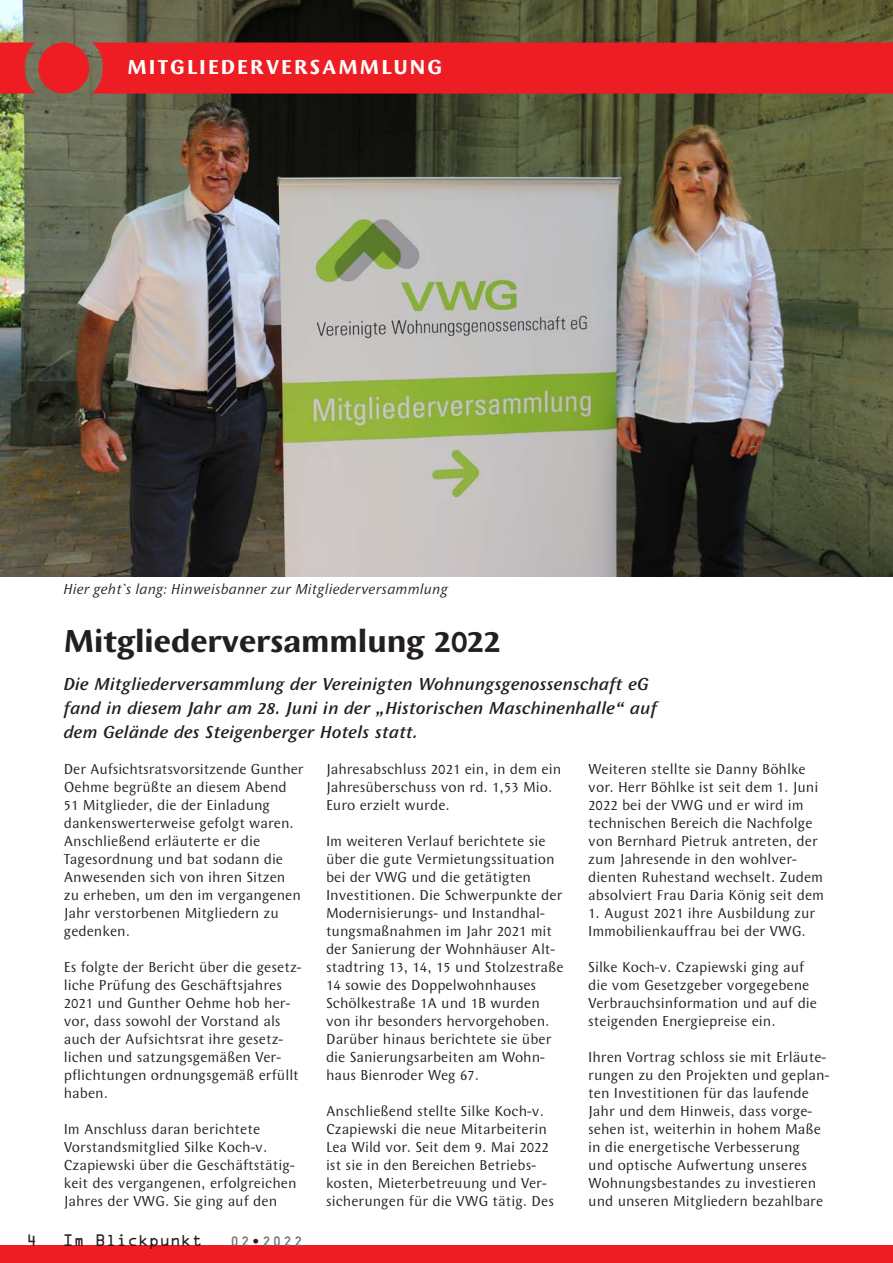
<style>
.page{position:relative;width:893px;height:1263px;background:#fff}
.page>*{position:absolute;margin:0;border:0;box-sizing:border-box;transform-origin:0 0}
.t1{font:700 33px "Wunderlich";color:#231f20}
.t2{font:700 21px "Wunderlich";letter-spacing:.1em;color:#fff}
.t3{font:italic 500 18px/24px "Wunderlich";color:#231f20}
.t4{font:15px/18px "Wunderlich";color:#231f20}
.t5{font:italic 15px "Wunderlich";color:#231f20}
.t6{font:15px "OCRA Alternate";letter-spacing:-.005em;color:#231f20}
.t7{font:13.5px "DIN Mittelschrift";letter-spacing:.3em;color:#6c6d70}
.s1{color:#231f20}
</style>
<div class="page">
<img style="left:0;top:0;width:893px;height:576px">
<div style="left:0;top:1246px;width:893px;height:17px;background:#ee1d23"></div>
<div style="left:91px;top:43px;width:802px;height:51px;background:#ee1d23"></div>
<div style="left:38px;top:43px;width:51px;height:51px;background:#ee1d23;border-radius:50%"></div>
<svg style="left:0;top:43px;width:36px;height:51px;background:#d03130"></svg>
<h2 class="t2" style="left:128px;top:55px;width:316px">MITGLIEDERVERSAMMLUNG</h2>
<p class="t5" style="left:64px;top:581px;width:386px">Hier geht`s lang: Hinweisbanner zur Mitgliederversammlung</p>
<h1 class="t1" style="left:64px;top:622px;width:438px">Mitgliederversammlung 2022</h1>
<p class="t3" style="left:64px;top:673px;width:595px">Die Mitgliederversammlung der Vereinigten Wohnungsgenossenschaft eG fand in diesem Jahr am 28. Juni in der „Historischen Maschinenhalle“ auf dem Gelände des Steigenberger Hotels statt.</p>
<p class="t4" style="left:64px;top:760px;width:241px">Der Aufsichtsratsvorsitzende Gunther<br>Oehme begrüßte an diesem Abend<br>51 Mitglieder, die der Einladung dankenswerterweise gefolgt waren.<br>Anschließend erläuterte er die<br>Tagesordnung und bat sodann die<br>Anwesenden sich von ihren Sitzen zu erheben, um den im vergangenen<br>Jahr verstorbenen Mitgliedern zu gedenken.</p>
<p class="t4" style="left:64px;top:958px;width:239px">Es folgte der Bericht über die gesetz&shy;liche Prüfung des Geschäftsjahres<br>2021 und Gunther Oehme hob her&shy;vor, dass sowohl der Vorstand als auch der Aufsichtsrat ihre gesetz&shy;lichen und satzungsgemäßen Ver&shy;pflichtungen ordnungsgemäß erfüllt haben.</p>
<p class="t4" style="left:64px;top:1120px;width:234px">Im Anschluss daran berichtete Vorstandsmitglied Silke Koch-v.<br>Czapiewski über die Geschäftstätig&shy;keit des vergangenen, erfolgreichen Jahres der VWG. Sie ging auf den</p>
<p class="t4" style="left:326px;top:760px;width:237px">Jahresabschluss 2021 ein, in dem ein<br>Jahresüberschuss von rd. 1,53 Mio.<br>Euro erzielt wurde.</p>
<p class="t4" style="left:326px;top:832px;width:239px">Im weiteren Verlauf berichtete sie über die gute Vermietungssituation bei der VWG und die getätigten Investitionen. Die Schwerpunkte der Modernisierungs- und Instandhal&shy;tungsmaßnahmen im Jahr 2021 mit der Sanierung der Wohnhäuser Alt&shy;stadtring 13, 14, 15 und Stolzestraße 14 sowie des Doppelwohnhauses Schölkestraße 1A und 1B wurden von ihr besonders hervorgehoben.<br>Darüber hinaus berichtete sie über die Sanierungsarbeiten am Wohn&shy;haus Bienroder Weg 67.</p>
<p class="t4" style="left:326px;top:1102px;width:230px">Anschließend stellte Silke Koch-v.<br>Czapiewski die neue Mitarbeiterin Lea Wild vor. Seit dem 9. Mai 2022 ist sie in den Bereichen Betriebs&shy;kosten, Mieterbetreuung und Ver&shy;sicherungen für die VWG tätig. Des</p>
<p class="t4" style="left:588px;top:760px;width:237px">Weiteren stellte sie Danny Böhlke vor. Herr Böhlke ist seit dem 1. Juni 2022 bei der VWG und er wird im technischen Bereich die Nachfolge von Bernhard Pietruk antreten, der zum Jahresende in den wohlver&shy;dienten Ruhestand wechselt. Zudem absolviert Frau Daria König seit dem</p>
<p class="t4" style="left:588px;top:904px;width:229px">1. August 2021 ihre Ausbildung zur<br>Immobilienkauffrau bei der VWG.</p>
<p class="t4" style="left:588px;top:958px;width:230px">Silke Koch-v. Czapiewski ging auf die vom Gesetzgeber vorgegebene Verbrauchsinformation und auf die steigenden Energiepreise ein.</p>
<p class="t4" style="left:588px;top:1048px;width:242px">Ihren Vortrag schloss sie mit Erläute&shy;rungen zu den Projekten und geplan&shy;ten Investitionen für das laufende Jahr und dem Hinweis, dass vorge&shy;sehen ist, weiterhin in hohem Maße in die energetische Verbesserung<br>und optische Aufwertung unseres Wohnungsbestandes zu investieren und unseren Mitgliedern bezahlbare</p>
<p class="t6" style="left:26px;top:1234px;width:12px">4</p>
<p class="t6" style="left:63px;top:1234px;width:141px">Im Blickpunkt</p>
<p class="t7" style="left:232px;top:1233px;width:71px">02<span class="s1">•</span>2022</p>
</div>
